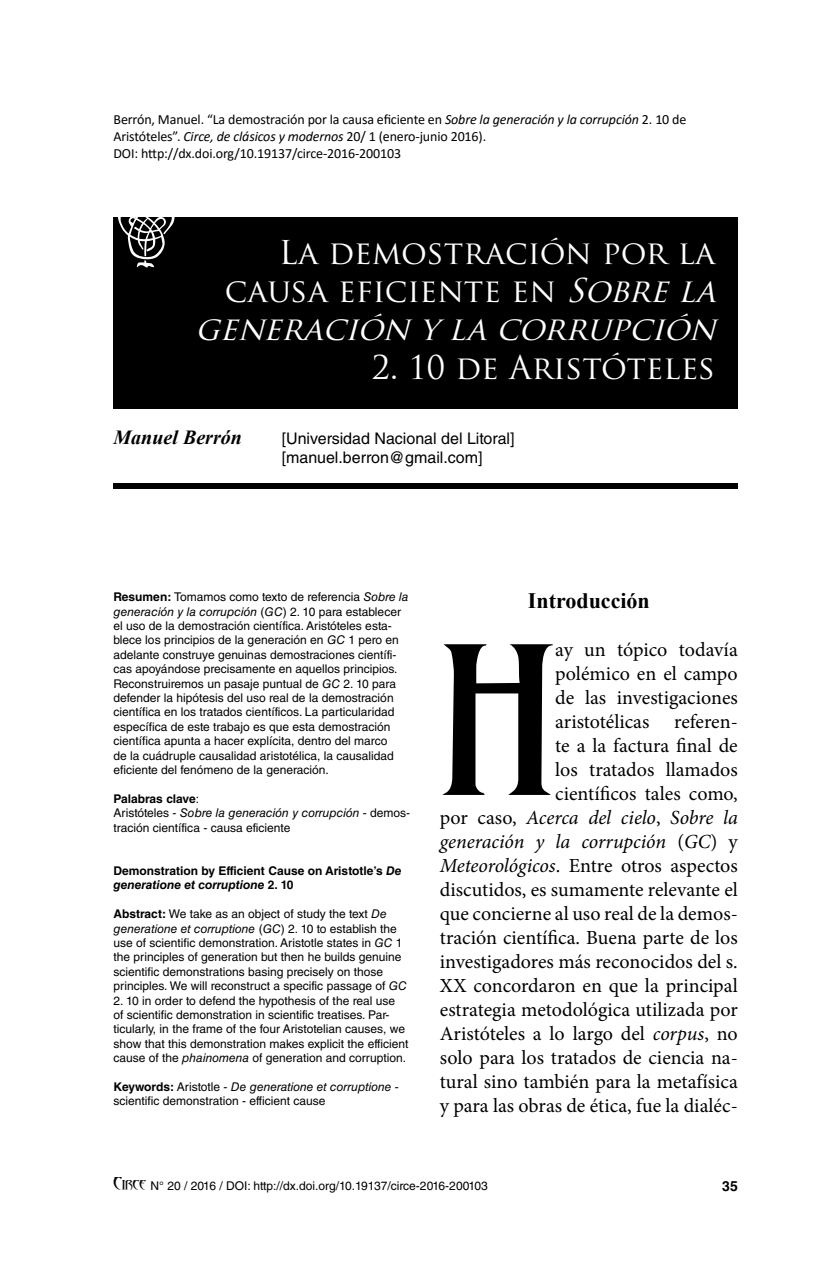
<style>
.page{position:relative;width:823px;height:1276px;background:#fff}
.page>*{position:absolute;margin:0;border:0;box-sizing:border-box;transform-origin:0 0}
.t1{font:194.4px "Abaddon";color:#000}
.t2{font:32px "Trajan Pro";color:#fff}
.t3{font:italic 32px "Trajan Pro";color:#fff}
.t4{font:700 22px "Times New Roman";color:#000}
.t5{font:20px/24px "Minion Pro";color:#000;text-align:right}
.t6{font:italic 700 20px "Times New Roman";color:#000}
.t7{font:16px/19.2px "Helvetica LT Std";color:#000}
.t8{font:14px/16.8px "Calibri";letter-spacing:-.01em;color:#000}
.t9{font:700 14px "Helvetica LT Std";color:#000}
.t10{font:12px/14.4px "Helvetica LT Std";color:#000}
.t11{font:700 12px/14.4px "Helvetica LT Std";color:#000}
.s1{font-style:italic}
.s2{font-weight:700}
.s3{font-family:"Abaddon";font-size:16px}
</style>
<div class="page">
<div style="left:113px;top:217px;width:624px;height:192px;background:#000"></div>
<div style="left:113px;top:483px;width:624px;height:5px;background:#000"></div>
<svg style="left:118px;top:217px;width:56px;height:50px"></svg>
<p class="t8" style="left:113px;top:110px;width:574px">Berrón, Manuel. “La demostración por la causa eficiente en <span class="s1">Sobre la generación y la corrupción</span> 2. 10 de<br>Aristóteles”. <span class="s1">Circe, de clásicos y modernos</span> 20/ 1 (enero-junio 2016).<br>DOI: http://dx.doi.org/10.19137/circe-2016-200103</p>
<h2 class="t2" style="left:278px;top:232px;width:437px">La demostración por la</h2>
<h2 class="t2" style="left:225px;top:270px;width:502px">causa eficiente en <span class="s1">SOBRELA</span></h2>
<h2 class="t3" style="left:195px;top:308px;width:532px">GENERACIÓN YLACORRUPCIÓN</h2>
<h2 class="t2" style="left:371px;top:347px;width:344px">2. 10 de Aristóteles</h2>
<h3 class="t6" style="left:113px;top:423px;width:130px">Manuel Berrón</h3>
<h3 class="t7" style="left:281px;top:428px;width:234px">[Universidad Nacional del Litoral] [manuel.berron@gmail.com]</h3>
<p class="t10" style="left:113px;top:590px;width:296px"><span class="s2">Resumen:</span> Tomamos como texto de referencia <span class="s1">Sobre la generación y la corrupción</span> (<span class="s1">GC</span>) 2. 10 para establecer el uso de la demostración científica. Aristóteles esta&shy;blece los principios de la generación en <span class="s1">GC</span> 1 pero en adelante construye genuinas demostraciones científi&shy;cas apoyándose precisamente en aquellos principios.<br>Reconstruiremos un pasaje puntual de <span class="s1">GC</span> 2. 10 para defender la hipótesis del uso real de la demostración científica en los tratados científicos. La particularidad específica de este trabajo es que esta demostración científica apunta a hacer explícita, dentro del marco<br>de la cuádruple causalidad aristotélica, la causalidad eficiente del fenómeno de la generación.</p>
<p class="t10" style="left:113px;top:791px;width:298px"><span class="s2">Palabras clave</span>:<br>Aristóteles - <span class="s1">Sobre la generación y corrupción</span> - demos&shy;tración científica - causa eficiente</p>
<p class="t11" style="left:113px;top:863px;width:289px">Demonstration by Efficient Cause on Aristotle’s <span class="s1">De generatione et corruptione</span> 2. 10</p>
<p class="t10" style="left:113px;top:906px;width:294px"><span class="s2">Abstract:</span> We take as an object of study the text <span class="s1">De generatione et corruptione</span> (<span class="s1">GC</span>) 2. 10 to establish the use of scientific demonstration. Aristotle states in <span class="s1">GC</span> 1 the principles of generation but then he builds genuine scientific demonstrations basing precisely on those principles. We will reconstruct a specific passage of <span class="s1">GC</span></p>
<p class="t10" style="left:113px;top:993px;width:296px">2. 10 in order to defend the hypothesis of the real use<br>of scientific demonstration in scientific treatises. Par&shy;ticularly, in the frame of the four Aristotelian causes, we show that this demonstration makes explicit the efficient cause of the <span class="s1">phainomena</span> of generation and corruption.</p>
<p class="t10" style="left:113px;top:1079px;width:287px"><span class="s2">Keywords:</span> Aristotle - <span class="s1">De generatione et corruptione</span> - scientific demonstration - efficient cause</p>
<h3 class="t4" style="left:527px;top:584px;width:123px">Introducción</h3>
<h1 class="t1" style="left:439px;top:619px;width:117px">H</h1>
<p class="t5" style="left:439px;top:637px;width:299px">ay un tópico todavía<br>polémico en el campo<br>de las investigaciones<br>aristotélicas referen-<br>te a la factura final de<br>los tratados llamados<br>científicos tales como,<br>por caso, <span class="s1">Acerca del cielo</span>, <span class="s1">Sobre la generación y la corrupción</span> (<span class="s1">GC</span>) y<br><span class="s1">Meteorológicos</span>. Entre otros aspectos discutidos, es sumamente relevante el que concierne al uso real de la demos&shy;tración científica. Buena parte de los investigadores más reconocidos del s.<br>XX concordaron en que la principal estrategia metodológica utilizada por<br>Aristóteles a lo largo del <span class="s1">corpus</span>, no solo para los tratados de ciencia na&shy;tural sino también para la metafísica y para las obras de ética, fue la dialéc-</p>
<p class="t10" style="left:113px;top:1179px;width:375px"><span class="s3">Circe</span> N° 20 / 2016 / DOI: http://dx.doi.org/10.19137/circe-2016-200103</p>
<p class="t9" style="left:721px;top:1177px;width:17px">35</p>
</div>
